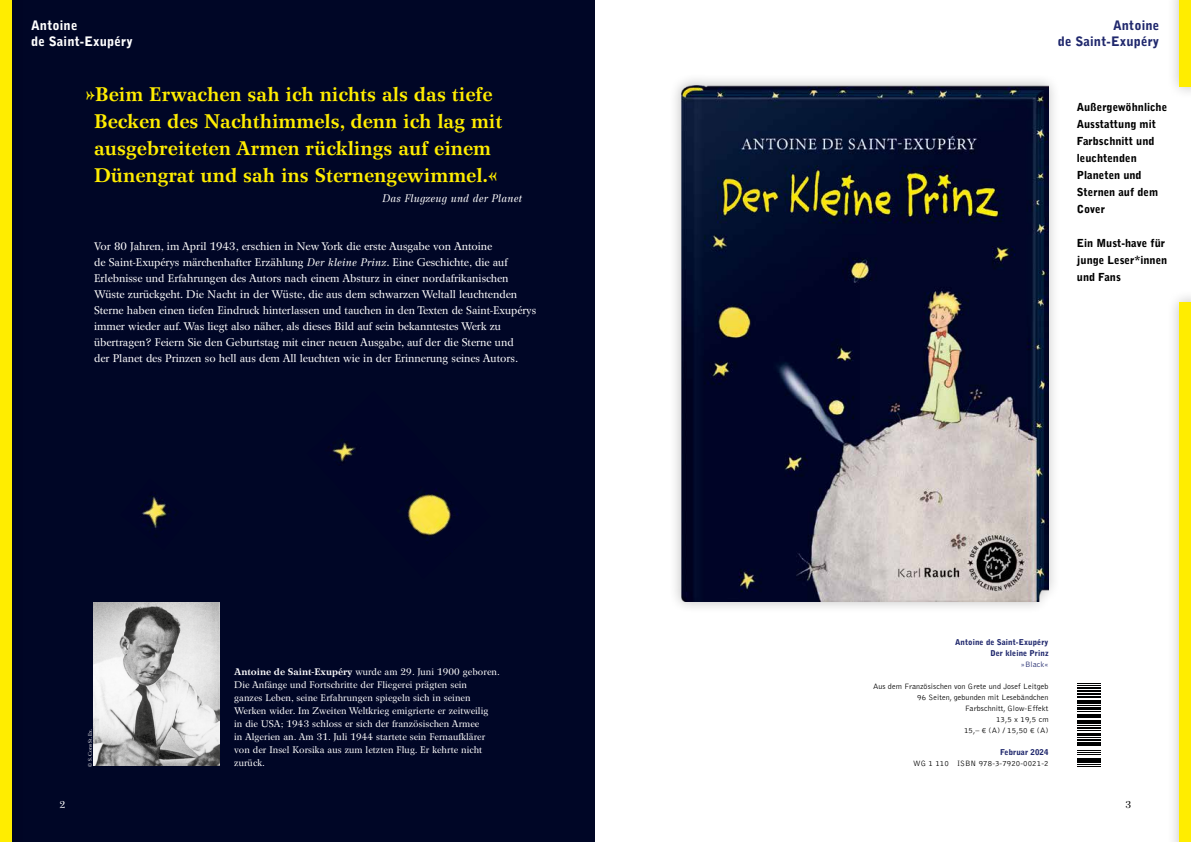
<style>
.page{position:relative;width:1191px;height:842px;background:#fff}
.page>*{position:absolute;margin:0;border:0;box-sizing:border-box;transform-origin:0 0}
.t1{font:700 19.7px/27px "Wilke LT Std";letter-spacing:.01em;color:#ffed00;text-align:center}
.t2{font:900 13px/16px "Bell Gothic Std";letter-spacing:.01em;color:#20286d;text-align:right}
.t3{font:900 13px/16px "Bell Gothic Std";letter-spacing:.01em;color:#fff}
.t4{font:11px/16px "Wilke LT Std";color:#fff}
.t5{font:900 11px/17px "Bell Gothic Std";color:#000}
.t6{font:italic 11px "Wilke LT Std";letter-spacing:.01em;color:#fff}
.t7{font:10px "Wilke LT Std";color:#fff}
.t8{font:10px "Wilke LT Std";color:#000}
.t9{font:9.5px/13px "Wilke LT Std";letter-spacing:.01em;color:#fff}
.t10{font:300 8px/11px "Bell Gothic Std";letter-spacing:.01em;color:#000;text-align:right}
.t11{font:900 8px/11px "Bell Gothic Std";letter-spacing:.01em;color:#20286d;text-align:right}
.t12{font:300 8px "Bell Gothic Std";letter-spacing:.01em;color:#20286d}
.t13{font:5px "Wilke LT Std";letter-spacing:.005em;color:#fff}
.s1{font-style:italic}
.s2{font-weight:700}
</style>
<div class="page">
<div style="left:25px;top:0;width:570px;height:842px;background:#000626"></div>
<svg style="left:1077px;top:764px;width:24px;height:3px"></svg>
<hr style="left:1077px;top:760px;width:24px;height:3px;background:#010202">
<hr style="left:1077px;top:758px;width:24px;height:2px;background:#010202">
<svg style="left:1077px;top:745px;width:24px;height:10px"></svg>
<hr style="left:1077px;top:742px;width:24px;height:3px;background:#010202">
<hr style="left:1077px;top:739px;width:24px;height:2px;background:#010202">
<svg style="left:1077px;top:737px;width:24px;height:1px"></svg>
<hr style="left:1077px;top:733px;width:24px;height:3px;background:#010202">
<svg style="left:1077px;top:700px;width:24px;height:31px"></svg>
<hr style="left:1077px;top:696px;width:24px;height:2px;background:#010202">
<svg style="left:1077px;top:693px;width:24px;height:1px"></svg>
<hr style="left:1077px;top:690px;width:24px;height:2px;background:#010202">
<hr style="left:1077px;top:687px;width:24px;height:2px;background:#010202">
<svg style="left:1077px;top:683px;width:24px;height:3px"></svg>
<div style="left:1166px;top:0;width:25px;height:99px;background:#000;opacity:.25"></div>
<div style="left:1179px;top:0;width:12px;height:86px;background:#ffed00"></div>
<div style="left:1166px;top:289px;width:25px;height:553px;background:#000;opacity:.25"></div>
<div style="left:1179px;top:302px;width:12px;height:540px;background:#ffed00"></div>
<div style="left:0;top:0;width:25px;height:842px;background:#000;opacity:.25"></div>
<div style="left:0;top:0;width:11px;height:842px;background:#ffed00"></div>
<div style="left:669px;top:73px;width:392px;height:541px;background:#000;opacity:.25"></div>
<img style="left:681px;top:85px;width:367px;height:517px">
<img style="left:94px;top:603px;width:125px;height:163px">
<div style="left:307px;top:391px;width:184px;height:188px;background:#000626"></div>
<img style="left:120px;top:478px;width:73px;height:72px">
<p class="t3" style="left:31px;top:17px;width:103px">Antoine<br>de Saint-Exupéry</p>
<h1 class="t1" style="left:86px;top:80px;width:417px">»Beim Erwachen sah ich nichts als das tiefe Becken des Nachthimmels, denn ich lag mit ausgebreiteten Armen rücklings auf einem Dünengrat und sah ins Sternengewimmel.«</h1>
<p class="t6" style="left:382px;top:191px;width:141px">Das Flugzeug und der Planet</p>
<p class="t4" style="left:94px;top:238px;width:443px">Vor 80 Jahren, im April 1943, erschien in New York die erste Ausgabe von Antoine<br>de Saint-Exupérys märchenhafter Erzählung <span class="s1">Der kleine Prinz</span>. Eine Geschichte, die auf Erlebnisse und Erfahrungen des Autors nach einem Absturz in einer nordafrikanischen Wüste zurückgeht. Die Nacht in der Wüste, die aus dem schwarzen Weltall leuchtenden Sterne haben einen tiefen Eindruck hinterlassen und tauchen in den Texten de Saint-Exupérys immer wieder auf. Was liegt also näher, als dieses Bild auf sein bekanntestes Werk zu übertragen? Feiern Sie den Geburtstag mit einer neuen Ausgabe, auf der die Sterne und<br>der Planet des Prinzen so hell aus dem All leuchten wie in der Erinnerung seines Autors.</p>
<p class="t13" style="left:87px;top:766px;width:40px;rotate:-90deg">© S. Cons St. Ex.</p>
<p class="t9" style="left:234px;top:665px;width:267px"><span class="s2">Antoine de Saint-Exupéry</span> wurde am 29. Juni 1900 geboren.<br>Die Anfänge und Fortschritte der Fliegerei prägten sein<br>ganzes Leben, seine Erfahrungen spiegeln sich in seinen Werken wider. Im Zweiten Weltkrieg emigrierte er zeitweilig<br>in die USA; 1943 schloss er sich der französischen Armee<br>in Algerien an. Am 31. Juli 1944 startete sein Fernaufklärer von der Insel Korsika aus zum letzten Flug. Er kehrte nicht</p>
<p class="t9" style="left:234px;top:756px;width:32px">zurück.</p>
<p class="t2" style="left:1057px;top:17px;width:103px">Antoine<br>de Saint-Exupéry</p>
<p class="t5" style="left:1076px;top:99px;width:92px">Außergewöhnliche<br>Ausstattung mit<br>Farbschnitt und leuchtenden<br>Planeten und<br>Sternen auf dem<br>Cover</p>
<p class="t5" style="left:1076px;top:235px;width:92px">Ein Must-have für junge Leser*innen und Fans</p>
<p class="t11" style="left:955px;top:637px;width:95px">Antoine de Saint-Exupéry<br>Der kleine Prinz</p>
<p class="t12" style="left:1021px;top:660px;width:29px">»Black«</p>
<p class="t10" style="left:873px;top:681px;width:177px">Aus dem Französischen von Grete und Josef Leitgeb<br>96 Seiten, gebunden mit Lesebändchen<br>Farbschnitt, Glow-Effekt<br>13,5 x 19,5 cm<br>15,– € (A) / 15,50 € (A)</p>
<p class="t11" style="left:1000px;top:747px;width:50px">Februar 2024</p>
<p class="t10" style="left:913px;top:758px;width:137px">WG 1 110 ISBN 978-3-7920-0021-2</p>
<p class="t7" style="left:59px;top:798px;width:7px">2</p>
<p class="t8" style="left:1125px;top:798px;width:7px">3</p>
</div>
